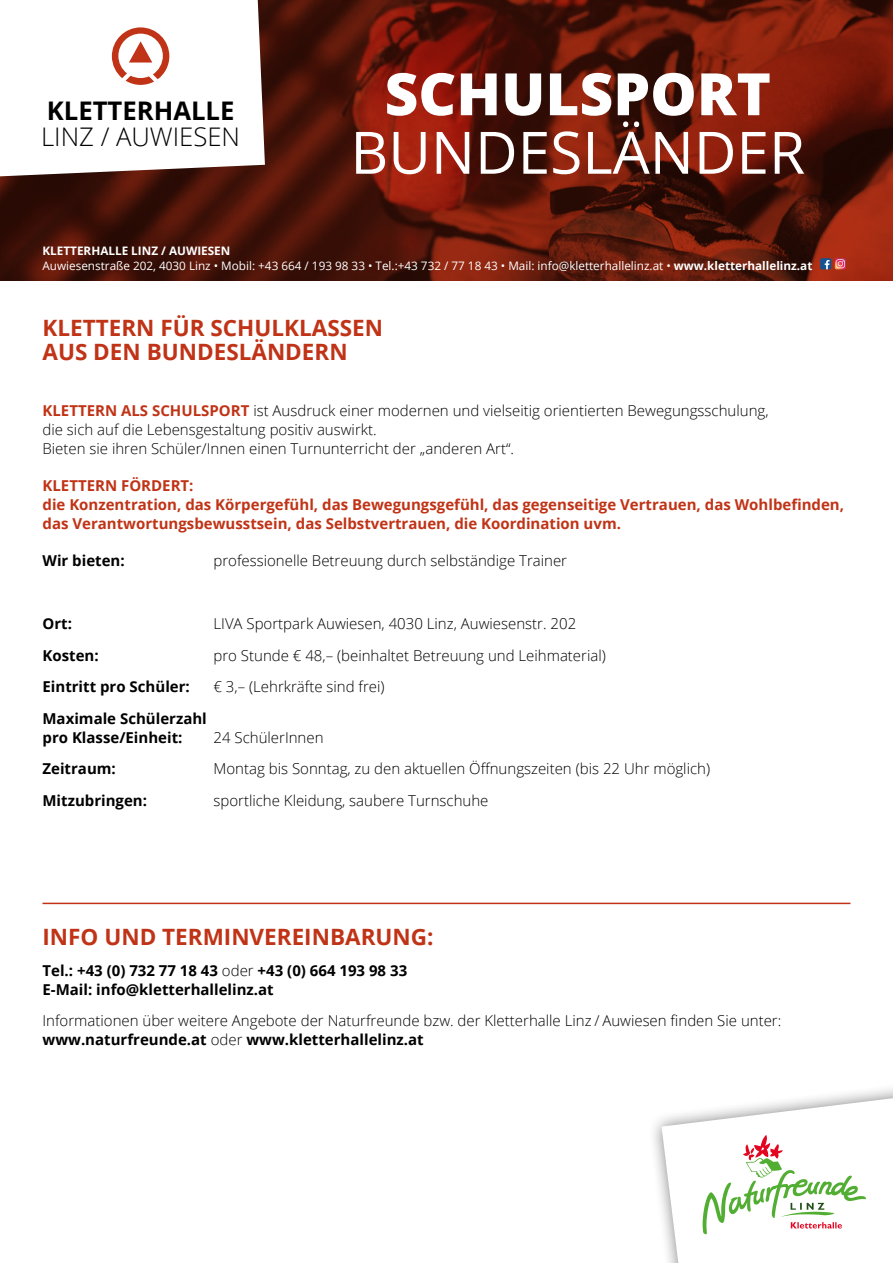
<style>
.page{position:relative;width:893px;height:1263px;background:#fff}
.page>*{position:absolute;margin:0;border:0;box-sizing:border-box;transform-origin:0 0}
.t1{font:58.5px "Open Sans";color:#fff}
.t2{font:800 58.5px "Open Sans";color:#fff}
.t3{font:300 25.65px "Open Sans";color:#000}
.t4{font:700 25.65px "Open Sans";color:#000}
.t5{font:700 22.5px/24px "Open Sans";color:#c03316}
.t6{font:300 15px/18.8px "Open Sans";color:#000}
.t7{font:700 15px/18.8px "Open Sans";color:#c03316}
.t8{font:700 15px/18.8px "Open Sans";color:#000}
.t9{font:11.7px/15px "Open Sans";color:#fff}
.s1{font-weight:700}
.s2{font-weight:700;color:#c03316}
.s3{font-weight:300}
</style>
<div class="page">
<img style="left:0;top:0;width:893px;height:281px">
<svg style="left:0;top:0;width:265px;height:176px"></svg>
<svg style="left:112px;top:27px;width:57px;height:58px"></svg>
<div style="left:820px;top:258px;width:11px;height:11px;background:#125393;border-radius:2px"></div>
<svg style="left:825px;top:260px;width:4px;height:9px"></svg>
<svg style="left:835px;top:258px;width:11px;height:11px"></svg>
<hr style="left:43px;top:903px;width:807px;height:1px;background:#c03316">
<div style="left:647px;top:1081px;width:246px;height:182px;background:#000;opacity:.5"></div>
<svg style="left:661px;top:1098px;width:232px;height:165px"></svg>
<h2 class="t4" style="left:47px;top:93px;width:189px">KLETTERHALLE</h2>
<h2 class="t3" style="left:41px;top:119px;width:200px">LINZ / AUWIESEN</h2>
<h2 class="t3" style="left:5px;top:94px;width:333px"><span class="s1">TERHALLE</span> LINZ / AUWIESEN</h2>
<h1 class="t2" style="left:385px;top:49px;width:388px">SCHULSPORT</h1>
<h1 class="t1" style="left:350px;top:112px;width:456px">BUNDESLÄNDER</h1>
<p class="t9" style="left:43px;top:242px;width:771px"><span class="s1">KLETTERHALLE LINZ / AUWIESEN<br></span>Auwiesenstraße 202, 4030 Linz • Mobil: +43 664 / 193 98 33 • Tel.:+43 732 / 77 18 43 • Mail: info@kletterhallelinz.at • <span class="s1">www.kletterhallelinz.at</span></p>
<h3 class="t5" style="left:43px;top:315px;width:342px">KLETTERN FÜR SCHULKLASSEN<br>AUS DEN BUNDESLÄNDERN</h3>
<p class="t6" style="left:43px;top:401px;width:728px"><span class="s2">KLETTERN ALS SCHULSPORT</span> ist Ausdruck einer modernen und vielseitig orientierten Bewegungsschulung, die sich auf die Lebensgestaltung positiv auswirkt.<br>Bieten sie ihren Schüler/Innen einen Turnunterricht der „anderen Art“.</p>
<p class="t7" style="left:43px;top:476px;width:803px">KLETTERN FÖRDERT:<br>die Konzentration, das Körpergefühl, das Bewegungsgefühl, das gegenseitige Vertrauen, das Wohlbefinden, das Verantwortungsbewusstsein, das Selbstvertrauen, die Koordination uvm.</p>
<p class="t8" style="left:43px;top:551px;width:84px">Wir bieten:</p>
<p class="t6" style="left:214px;top:551px;width:355px">professionelle Betreuung durch selbständige Trainer</p>
<p class="t8" style="left:43px;top:614px;width:31px">Ort:</p>
<p class="t6" style="left:214px;top:614px;width:364px">LIVA Sportpark Auwiesen, 4030 Linz, Auwiesenstr. 202</p>
<p class="t8" style="left:43px;top:646px;width:58px">Kosten:</p>
<p class="t6" style="left:214px;top:646px;width:394px">pro Stunde € 48,– (beinhaltet Betreuung und Leihmaterial)</p>
<p class="t8" style="left:43px;top:677px;width:149px">Eintritt pro Schüler:</p>
<p class="t6" style="left:214px;top:677px;width:173px">€ 3,– (Lehrkräfte sind frei)</p>
<p class="t8" style="left:43px;top:709px;width:166px">Maximale Schülerzahl pro Klasse/Einheit:</p>
<p class="t6" style="left:214px;top:727px;width:112px">24 SchülerInnen</p>
<p class="t8" style="left:43px;top:759px;width:75px">Zeitraum:</p>
<p class="t6" style="left:214px;top:759px;width:498px">Montag bis Sonntag, zu den aktuellen Öffnungszeiten (bis 22 Uhr möglich)</p>
<p class="t8" style="left:43px;top:790px;width:106px">Mitzubringen:</p>
<p class="t6" style="left:214px;top:790px;width:276px">sportliche Kleidung, saubere Turnschuhe</p>
<h3 class="t5" style="left:43px;top:924px;width:393px">INFO UND TERMINVEREINBARUNG:</h3>
<p class="t8" style="left:43px;top:961px;width:366px">Tel.: +43 (0) 732 77 18 43 <span class="s3">oder</span> +43 (0) 664 193 98 33<br>E-Mail: info@kletterhallelinz.at</p>
<p class="t6" style="left:43px;top:1011px;width:740px">Informationen über weitere Angebote der Naturfreunde bzw. der Kletterhalle Linz / Auwiesen finden Sie unter: <span class="s1">www.naturfreunde.at</span> oder <span class="s1">www.kletterhallelinz.at</span></p>
</div>
